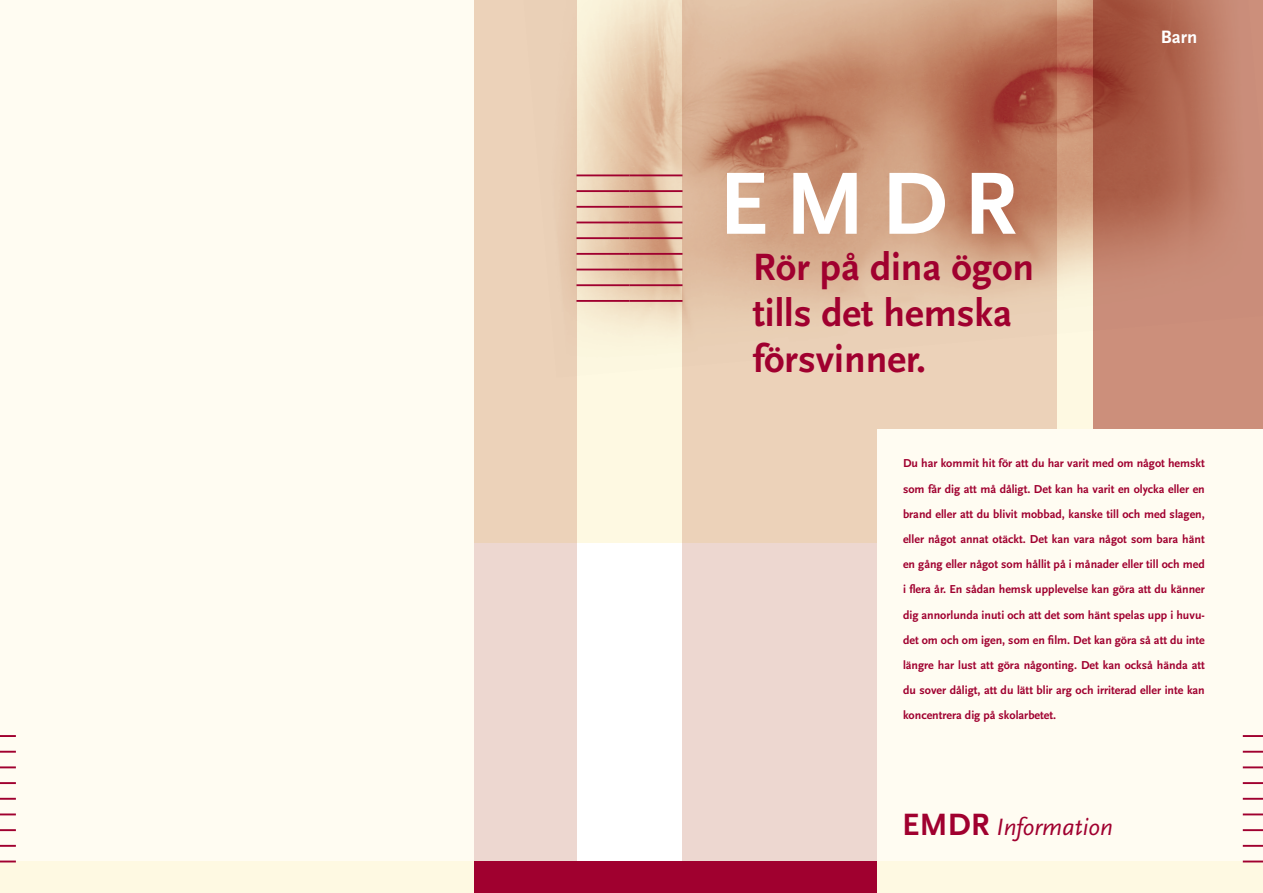
<style>
.page{position:relative;width:1263px;height:893px;background:#fff}
.page>*{position:absolute;margin:0;border:0;box-sizing:border-box;transform-origin:0 0}
.t1{font:700 92.25px "Scala Sans";color:#fff}
.t2{font:700 39.75px/46.2px "Scala Sans";color:#a0002f}
.t3{font:italic 24.75px "Scala Sans";color:#a0002f}
.t4{font:700 18.75px "Scala Sans";color:#fff}
.t5{font:700 12px/25.2px "Scala Sans";color:#a0002f;text-align:justify}
.s1{font-weight:700;font-style:normal;font-size:32.25px}
</style>
<div class="page">
<div style="left:166px;top:0;width:480px;height:543px;background:#fef9e2"></div>
<div style="left:0;top:0;width:474px;height:893px;background:#fffcf2"></div>
<div style="left:474px;top:0;width:102px;height:893px;background:linear-gradient(to bottom,#ecd0b1,#edd8d3)"></div>
<div style="left:472px;top:861px;width:157px;height:32px;background:#a0002f"></div>
<div style="left:0;top:861px;width:474px;height:32px;background:#fef9e2"></div>
<svg style="left:0;top:736px;width:16px;height:1px"></svg>
<svg style="left:0;top:751px;width:16px;height:1px"></svg>
<svg style="left:0;top:767px;width:16px;height:1px"></svg>
<svg style="left:0;top:783px;width:16px;height:1px"></svg>
<svg style="left:0;top:798px;width:16px;height:1px"></svg>
<svg style="left:0;top:814px;width:16px;height:1px"></svg>
<svg style="left:0;top:830px;width:16px;height:1px"></svg>
<svg style="left:0;top:846px;width:16px;height:1px"></svg>
<svg style="left:0;top:861px;width:16px;height:1px"></svg>
<div style="left:629px;top:0;width:634px;height:459px;background:#cc8f7b"></div>
<div style="left:617px;top:0;width:476px;height:543px;background:#fef9e2"></div>
<img style="left:523px;top:0;width:707px;height:378px">
<svg style="left:682px;top:0;width:375px;height:861px;background:#ddb7a1"></svg>
<div style="left:877px;top:429px;width:386px;height:464px;background:#fffcf2"></div>
<div style="left:598px;top:861px;width:280px;height:32px;background:#a0002f"></div>
<div style="left:877px;top:861px;width:386px;height:32px;background:#fef9e2"></div>
<hr style="left:629px;top:175px;width:53px;height:1px;background:#a0002f">
<hr style="left:629px;top:191px;width:53px;height:1px;background:#a0002f">
<hr style="left:629px;top:207px;width:53px;height:1px;background:#a0002f">
<hr style="left:629px;top:222px;width:53px;height:1px;background:#a0002f">
<hr style="left:629px;top:238px;width:53px;height:1px;background:#a0002f">
<hr style="left:629px;top:254px;width:53px;height:1px;background:#a0002f">
<hr style="left:629px;top:269px;width:53px;height:1px;background:#a0002f">
<hr style="left:629px;top:285px;width:53px;height:1px;background:#a0002f">
<hr style="left:629px;top:301px;width:53px;height:1px;background:#a0002f">
<svg style="left:1243px;top:736px;width:20px;height:1px"></svg>
<svg style="left:1243px;top:751px;width:20px;height:1px"></svg>
<svg style="left:1243px;top:767px;width:20px;height:1px"></svg>
<svg style="left:1243px;top:783px;width:20px;height:1px"></svg>
<svg style="left:1243px;top:798px;width:20px;height:1px"></svg>
<svg style="left:1243px;top:814px;width:20px;height:1px"></svg>
<svg style="left:1243px;top:830px;width:20px;height:1px"></svg>
<svg style="left:1243px;top:846px;width:20px;height:1px"></svg>
<svg style="left:1243px;top:861px;width:20px;height:1px"></svg>
<hr style="left:576px;top:175px;width:53px;height:1px;background:#a0002f">
<hr style="left:576px;top:191px;width:53px;height:1px;background:#a0002f">
<hr style="left:576px;top:207px;width:53px;height:1px;background:#a0002f">
<hr style="left:576px;top:222px;width:53px;height:1px;background:#a0002f">
<hr style="left:576px;top:238px;width:53px;height:1px;background:#a0002f">
<hr style="left:576px;top:254px;width:53px;height:1px;background:#a0002f">
<hr style="left:576px;top:269px;width:53px;height:1px;background:#a0002f">
<hr style="left:576px;top:285px;width:53px;height:1px;background:#a0002f">
<hr style="left:576px;top:301px;width:53px;height:1px;background:#a0002f">
<h1 class="t1" style="left:719px;top:154px;width:300px">EMDR</h1>
<h2 class="t2" style="left:753px;top:245px;width:283px">Rör på dina ögon tills det hemska försvinner.</h2>
<h3 class="t4" style="left:1161px;top:26px;width:38px">Barn</h3>
<p class="t5" style="left:903px;top:451px;width:303px">Du har kommit hit för att du har varit med om något hemskt som får dig att må dåligt. Det kan ha varit en olycka eller en brand eller att du blivit mobbad, kanske till och med slagen, eller något annat otäckt. Det kan vara något som bara hänt en gång eller något som hållit på i månader eller till och med i flera år. En sådan hemsk upplevelse kan göra att du känner dig annorlunda inuti och att det som hänt spelas upp i huvu&shy;det om och om igen, som en film. Det kan göra så att du inte längre har lust att göra någonting. Det kan också hända att du sover dåligt, att du lätt blir arg och irriterad eller inte kan koncentrera dig på skolarbetet.</p>
<h3 class="t3" style="left:902px;top:814px;width:212px"><span class="s1">EMDR</span> Information</h3>
</div>
